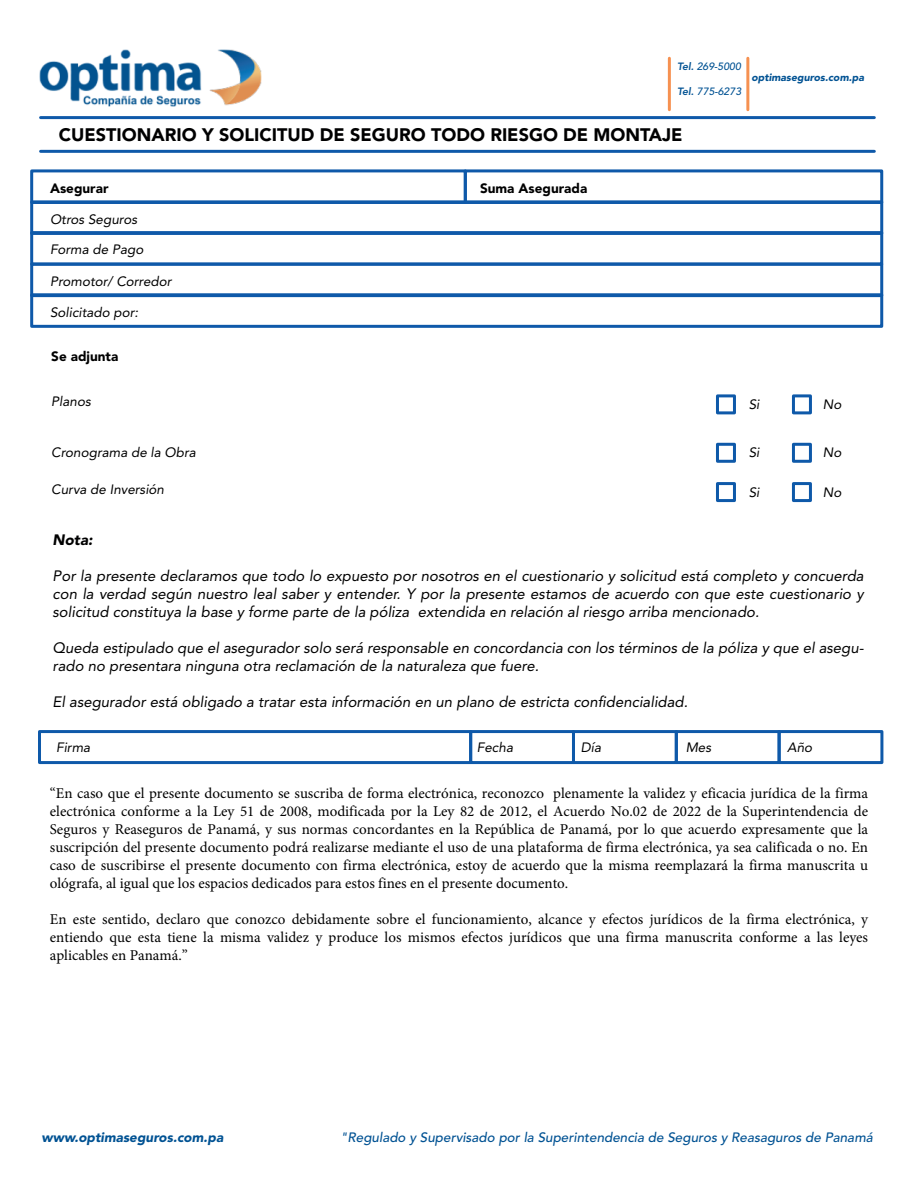
<style>
.page{position:relative;width:918px;height:1188px;background:#fff}
.page>*{position:absolute;margin:0;border:0;box-sizing:border-box;transform-origin:0 0}
.t1{font:900 18px "Avenir LT Std";color:#000001}
.t2{font:15px/18px "Minion Pro";color:#000001;text-align:justify}
.t3{font:italic 15px/18px "Avenir LT Std";color:#000001;text-align:justify}
.t4{font:italic 900 15px "Avenir LT Std";color:#000001}
.t5{font:italic 13.5px "Avenir LT Std";color:#000001}
.t6{font:italic 500 13.5px "Avenir LT Std";color:#015293}
.t7{font:900 13.5px "Avenir LT Std";color:#000001}
.t8{font:italic 900 13.5px "Avenir LT Std";color:#015293}
.t9{font:italic 500 10.5px "Avenir LT Std";color:#015293}
.t10{font:italic 900 10.5px "Avenir LT Std";color:#015293}
.s1{font-weight:800}
</style>
<div class="page">
<div style="left:30px;top:169px;width:437px;height:35px;border:3px solid #0e59a9"></div>
<div style="left:464px;top:169px;width:419px;height:35px;border:3px solid #0e59a9"></div>
<div style="left:30px;top:200px;width:853px;height:35px;border:3px solid #0e59a9"></div>
<div style="left:30px;top:231px;width:853px;height:35px;border:3px solid #0e59a9"></div>
<div style="left:30px;top:263px;width:853px;height:34px;border:3px solid #0e59a9"></div>
<div style="left:30px;top:293px;width:853px;height:35px;border:3px solid #0e59a9"></div>
<hr style="left:41px;top:116px;width:833px;height:3px;background:#0e59a9">
<hr style="left:41px;top:150px;width:833px;height:3px;background:#0e59a9">
<hr style="left:668px;top:58px;width:3px;height:52px;background:#f69151">
<hr style="left:746px;top:58px;width:3px;height:52px;background:#f69151">
<div style="left:38px;top:730px;width:434px;height:34px;border:3px solid #0e59a9"></div>
<div style="left:469px;top:730px;width:106px;height:34px;border:3px solid #0e59a9"></div>
<div style="left:572px;top:730px;width:106px;height:34px;border:3px solid #0e59a9"></div>
<div style="left:675px;top:730px;width:106px;height:34px;border:3px solid #0e59a9"></div>
<div style="left:778px;top:730px;width:105px;height:34px;border:3px solid #0e59a9"></div>
<div style="left:716px;top:394px;width:20px;height:20px;border:3px solid #0e59a9"></div>
<div style="left:792px;top:394px;width:20px;height:20px;border:3px solid #0e59a9"></div>
<div style="left:716px;top:443px;width:20px;height:20px;border:3px solid #0e59a9"></div>
<div style="left:792px;top:443px;width:20px;height:20px;border:3px solid #0e59a9"></div>
<div style="left:716px;top:482px;width:20px;height:20px;border:3px solid #0e59a9"></div>
<div style="left:792px;top:482px;width:20px;height:20px;border:3px solid #0e59a9"></div>
<img style="left:39px;top:49px;width:222px;height:58px">
<p class="t9" style="left:677px;top:60px;width:65px"><span class="s1">Tel.</span> 269-5000</p>
<p class="t9" style="left:677px;top:85px;width:66px"><span class="s1">Tel.</span> 775-6273</p>
<p class="t10" style="left:751px;top:71px;width:114px">optimaseguros.com.pa</p>
<p class="t1" style="left:59px;top:124px;width:625px">CUESTIONARIO Y SOLICITUD DE SEGURO TODO RIESGO DE MONTAJE</p>
<p class="t7" style="left:50px;top:180px;width:60px">Asegurar</p>
<p class="t7" style="left:480px;top:180px;width:109px">Suma Asegurada</p>
<p class="t5" style="left:50px;top:211px;width:89px">Otros Seguros</p>
<p class="t5" style="left:50px;top:242px;width:95px">Forma de Pago</p>
<p class="t5" style="left:50px;top:273px;width:123px">Promotor/ Corredor</p>
<p class="t5" style="left:50px;top:304px;width:90px">Solicitado por:</p>
<p class="t7" style="left:51px;top:348px;width:69px">Se adjunta</p>
<p class="t5" style="left:51px;top:394px;width:41px">Planos</p>
<p class="t5" style="left:51px;top:445px;width:146px">Cronograma de la Obra</p>
<p class="t5" style="left:749px;top:397px;width:12px">Si</p>
<p class="t5" style="left:823px;top:397px;width:20px">No</p>
<p class="t5" style="left:749px;top:445px;width:12px">Si</p>
<p class="t5" style="left:823px;top:445px;width:20px">No</p>
<p class="t5" style="left:51px;top:481px;width:114px">Curva de Inversión</p>
<p class="t5" style="left:749px;top:485px;width:12px">Si</p>
<p class="t5" style="left:823px;top:485px;width:20px">No</p>
<p class="t4" style="left:53px;top:531px;width:41px">Nota:</p>
<p class="t3" style="left:53px;top:567px;width:813px">Por la presente declaramos que todo lo expuesto por nosotros en el cuestionario y solicitud está completo y concuerda con la verdad según nuestro leal saber y entender. Y por la presente estamos de acuerdo con que este cuestionario y solicitud constituya la base y forme parte de la póliza extendida en relación al riesgo arriba mencionado.</p>
<p class="t3" style="left:53px;top:639px;width:813px">Queda estipulado que el asegurador solo será responsable en concordancia con los términos de la póliza y que el asegu&shy;rado no presentara ninguna otra reclamación de la naturaleza que fuere.</p>
<p class="t3" style="left:53px;top:693px;width:637px">El asegurador está obligado a tratar esta información en un plano de estricta confidencialidad.</p>
<p class="t5" style="left:56px;top:740px;width:36px">Firma</p>
<p class="t5" style="left:477px;top:740px;width:38px">Fecha</p>
<p class="t5" style="left:581px;top:740px;width:22px">Día</p>
<p class="t5" style="left:686px;top:740px;width:27px">Mes</p>
<p class="t5" style="left:787px;top:740px;width:27px">Año</p>
<p class="t2" style="left:50px;top:784px;width:820px">“En caso que el presente documento se suscriba de forma electrónica, reconozco plenamente la validez y eficacia jurídica de la firma electrónica conforme a la Ley 51 de 2008, modificada por la Ley 82 de 2012, el Acuerdo No.02 de 2022 de la Superintendencia de Seguros y Reaseguros de Panamá, y sus normas concordantes en la República de Panamá, por lo que acuerdo expresamente que la suscripción del presente documento podrá realizarse mediante el uso de una plataforma de firma electrónica, ya sea calificada o no. En caso de suscribirse el presente documento con firma electrónica, estoy de acuerdo que la misma reemplazará la firma manuscrita u ológrafa, al igual que los espacios dedicados para estos fines en el presente documento.</p>
<p class="t2" style="left:50px;top:910px;width:820px">En este sentido, declaro que conozco debidamente sobre el funcionamiento, alcance y efectos jurídicos de la firma electrónica, y entiendo que esta tiene la misma validez y produce los mismos efectos jurídicos que una firma manuscrita conforme a las leyes aplicables en Panamá.”</p>
<p class="t8" style="left:42px;top:1129px;width:183px">www.optimaseguros.com.pa</p>
<p class="t6" style="left:341px;top:1130px;width:534px">"Regulado y Supervisado por la Superintendencia de Seguros y Reasaguros de Panamá</p>
</div>
